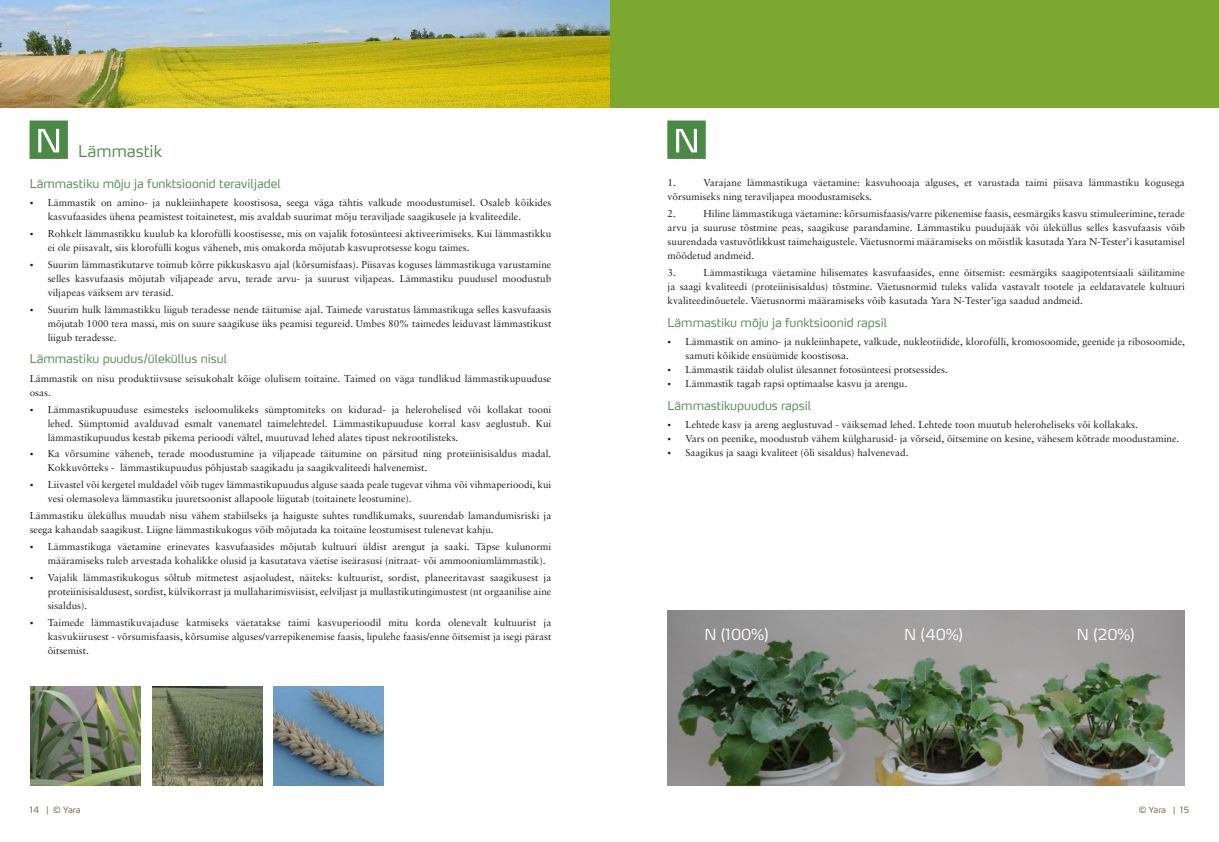
<style>
.page{position:relative;width:1219px;height:842px;background:#fff}
.page>*{position:absolute;margin:0;border:0;box-sizing:border-box;transform-origin:0 0}
.t1{font:300 16px "Max OT";color:#4c8a46}
.t2{font:300 15px "Max OT";color:#fff}
._24_x_vahepealkiri{font:300 12px "Max OT";color:#4b8946}
._24_body{font:10px/14px "Sabon LT Pro";color:#231f20}
.t3{font:8.5px "Max OT";letter-spacing:-.015em;color:#7c6954}
.s1{font-family:"Max Pro";font-weight:300;font-size:8.6px}
</style>
<div class="page">
<div style="left:0;top:0;width:1219px;height:108px;background:#7da830"></div>
<img style="left:31px;top:687px;width:110px;height:98px">
<img style="left:152px;top:687px;width:110px;height:98px">
<img style="left:274px;top:687px;width:109px;height:98px">
<div style="left:30px;top:121px;width:38px;height:38px;background:#4b8946;border:1px solid #4b8946"></div>
<svg style="left:38px;top:129px;width:21px;height:23px"></svg>
<img style="left:667px;top:610px;width:518px;height:175px">
<div style="left:668px;top:121px;width:37px;height:38px;background:#4b8946;border:1px solid #4b8946"></div>
<svg style="left:676px;top:129px;width:21px;height:23px"></svg>
<img style="left:0;top:0;width:609px;height:108px">
<p class="t1" style="left:78px;top:141px;width:85px">Lämmastik</p>
<p class="_24_x_vahepealkiri" style="left:30px;top:175px;width:253px">Lämmastiku mõju ja funktsioonid teraviljadel</p>
<p class="_24_body" style="left:48px;top:195px;width:505px;text-indent:-18px"><span class="s1">•</span> Lämmastik on amino- ja nukleiinhapete koostisosa, seega väga tähtis valkude moodustumisel. Osaleb kõikides kasvufaasides ühena peamistest toitainetest, mis avaldab suurimat mõju teraviljade saagikusele ja kvaliteedile.</p>
<p class="_24_body" style="left:48px;top:226px;width:505px;text-indent:-18px"><span class="s1">•</span> Rohkelt lämmastikku kuulub ka klorofülli koostisesse, mis on vajalik fotosünteesi aktiveerimiseks. Kui lämmastikku ei ole piisavalt, siis klorofülli kogus väheneb, mis omakorda mõjutab kasvuprotsesse kogu taimes.</p>
<p class="_24_body" style="left:48px;top:257px;width:505px;text-align:justify;text-indent:-18px"><span class="s1">•</span> Suurim lämmastikutarve toimub kõrre pikkuskasvu ajal (kõrsumisfaas). Piisavas koguses lämmastikuga varustamine selles kasvufaasis mõjutab viljapeade arvu, terade arvu- ja suurust viljapeas. Lämmastiku puudusel moodustub viljapeas väiksem arv terasid.</p>
<p class="_24_body" style="left:48px;top:302px;width:505px;text-align:justify;text-indent:-18px"><span class="s1">•</span> Suurim hulk lämmastikku liigub teradesse nende täitumise ajal. Taimede varustatus lämmastikuga selles kasvufaasis mõjutab 1000 tera massi, mis on suure saagikuse üks peamisi tegureid. Umbes 80% taimedes leiduvast lämmastikust liigub teradesse.</p>
<p class="_24_x_vahepealkiri" style="left:30px;top:351px;width:199px">Lämmastiku puudus/üleküllus nisul</p>
<p class="_24_body" style="left:30px;top:371px;width:523px">Lämmastik on nisu produktiivsuse seisukohalt kõige olulisem toitaine. Taimed on väga tundlikud lämmastikupuuduse osas.</p>
<p class="_24_body" style="left:48px;top:402px;width:505px;text-align:justify;text-indent:-18px"><span class="s1">•</span> Lämmastikupuuduse esimesteks iseloomulikeks sümptomiteks on kidurad- ja helerohelised või kollakat tooni lehed. Sümptomid avalduvad esmalt vanematel taimelehtedel. Lämmastikupuuduse korral kasv aeglustub. Kui lämmastikupuudus kestab pikema perioodi vältel, muutuvad lehed alates tipust nekrootilisteks.</p>
<p class="_24_body" style="left:48px;top:447px;width:505px;text-indent:-18px"><span class="s1">•</span> Ka võrsumine väheneb, terade moodustumine ja viljapeade täitumine on pärsitud ning proteiinisisaldus madal.<br>Kokkuvõtteks - lämmastikupuudus põhjustab saagikadu ja saagikvaliteedi halvenemist.</p>
<p class="_24_body" style="left:48px;top:477px;width:505px;text-indent:-18px"><span class="s1">•</span> Liivastel või kergetel muldadel võib tugev lämmastikupuudus alguse saada peale tugevat vihma või vihmaperioodi, kui vesi olemasoleva lämmastiku juuretsoonist allapoole liigutab (toitainete leostumine).</p>
<p class="_24_body" style="left:30px;top:508px;width:523px">Lämmastiku üleküllus muudab nisu vähem stabiilseks ja haiguste suhtes tundlikumaks, suurendab lamandumisriski ja seega kahandab saagikust. Liigne lämmastikukogus võib mõjutada ka toitaine leostumisest tulenevat kahju.</p>
<p class="_24_body" style="left:48px;top:539px;width:505px;text-indent:-18px"><span class="s1">•</span> Lämmastikuga väetamine erinevates kasvufaasides mõjutab kultuuri üldist arengut ja saaki. Täpse kulunormi määramiseks tuleb arvestada kohalikke olusid ja kasutatava väetise iseärasusi (nitraat- või ammooniumlämmastik).</p>
<p class="_24_body" style="left:48px;top:570px;width:505px;text-align:justify;text-indent:-18px"><span class="s1">•</span> Vajalik lämmastikukogus sõltub mitmetest asjaoludest, näiteks: kultuurist, sordist, planeeritavast saagikusest ja proteiinisisaldusest, sordist, külvikorrast ja mullaharimisviisist, eelviljast ja mullastikutingimustest (nt orgaanilise aine sisaldus).</p>
<p class="_24_body" style="left:48px;top:615px;width:505px;text-align:justify;text-indent:-18px"><span class="s1">•</span> Taimede lämmastikuvajaduse katmiseks väetatakse taimi kasvuperioodil mitu korda olenevalt kultuurist ja kasvukiirusest - võrsumisfaasis, kõrsumise alguses/varrepikenemise faasis, lipulehe faasis/enne õitsemist ja isegi pärast õitsemist.</p>
<p class="_24_body" style="left:668px;top:175px;width:519px;text-indent:36px">Varajane lämmastikuga väetamine: kasvuhooaja alguses, et varustada taimi piisava lämmastiku kogusega võrsumiseks ning teraviljapea moodustamiseks.</p>
<p class="_24_body" style="left:668px;top:206px;width:10px">2.</p>
<p class="_24_body" style="left:668px;top:175px;width:10px">1.</p>
<p class="_24_body" style="left:668px;top:206px;width:519px;text-align:justify;text-indent:36px">Hiline lämmastikuga väetamine: kõrsumisfaasis/varre pikenemise faasis, eesmärgiks kasvu stimuleerimine, terade arvu ja suuruse tõstmine peas, saagikuse parandamine. Lämmastiku puudujääk või üleküllus selles kasvufaasis võib suurendada vastuvõtlikkust taimehaigustele. Väetusnormi määramiseks on mõistlik kasutada Yara N-Tester’i kasutamisel mõõdetud andmeid.</p>
<p class="_24_body" style="left:668px;top:265px;width:10px">3.</p>
<p class="_24_body" style="left:668px;top:265px;width:519px;text-align:justify;text-indent:36px">Lämmastikuga väetamine hilisemates kasvufaasides, enne õitsemist: eesmärgiks saagipotentsiaali säilitamine ja saagi kvaliteedi (proteiinisisaldus) tõstmine. Väetusnormid tuleks valida vastavalt tootele ja eeldatavatele kultuuri kvaliteedinõuetele. Väetusnormi määramiseks võib kasutada Yara N-Tester’iga saadud andmeid.</p>
<p class="_24_x_vahepealkiri" style="left:668px;top:314px;width:221px">Lämmastiku mõju ja funktsioonid rapsil</p>
<p class="_24_body" style="left:686px;top:334px;width:501px;text-indent:-18px"><span class="s1">•</span> Lämmastik on amino- ja nukleiinhapete, valkude, nukleotiidide, klorofülli, kromosoomide, geenide ja ribosoomide, samuti kõikide ensüümide koostisosa.</p>
<p class="_24_body" style="left:668px;top:362px;width:282px"><span class="s1">•</span> Lämmastik täidab olulist ülesannet fotosünteesi protsessides.</p>
<p class="_24_body" style="left:668px;top:376px;width:241px"><span class="s1">•</span> Lämmastik tagab rapsi optimaalse kasvu ja arengu.</p>
<p class="_24_x_vahepealkiri" style="left:668px;top:398px;width:145px">Lämmastikupuudus rapsil</p>
<p class="_24_body" style="left:668px;top:417px;width:472px"><span class="s1">•</span> Lehtede kasv ja areng aeglustuvad - väiksemad lehed. Lehtede toon muutub heleroheliseks või kollakaks.</p>
<p class="_24_body" style="left:668px;top:431px;width:513px"><span class="s1">•</span> Vars on peenike, moodustub vähem külgharusid- ja võrseid, õitsemine on kesine, vähesem kõtrade moodustamine.</p>
<p class="_24_body" style="left:668px;top:445px;width:242px"><span class="s1">•</span> Saagikus ja saagi kvaliteet (õli sisaldus) halvenevad.</p>
<p class="t2" style="left:704px;top:625px;width:66px">N (100%)</p>
<p class="t2" style="left:904px;top:625px;width:61px">N (40%)</p>
<p class="t2" style="left:1077px;top:625px;width:60px">N (20%)</p>
<p class="t3" style="left:30px;top:804px;width:52px">14 | © Yara</p>
<p class="t3" style="left:1139px;top:804px;width:52px">© Yara | 15</p>
</div>
